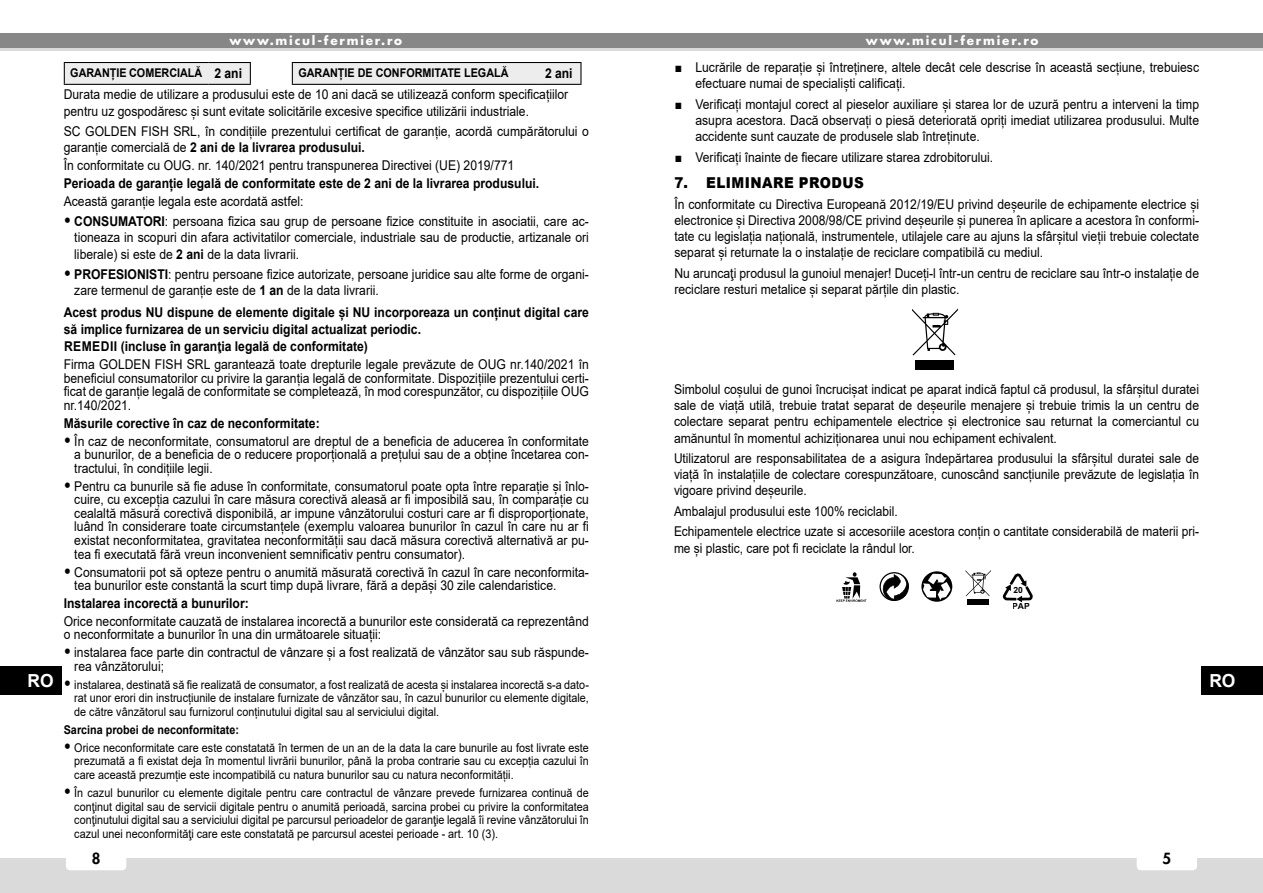
<style>
.page{position:relative;width:1263px;height:893px;background:#fff}
.page>*{position:absolute;margin:0;border:0;box-sizing:border-box;transform-origin:0 0}
.t1{font:700 18px "Arial";color:#fff}
.t2{font:900 15px "Arial";letter-spacing:.035em;color:#000;scale:.9 1}
.t3{font:800 15px "Futura";color:#000}
.t4{font:13.5px/16.2px "Arial";color:#000;scale:.9 1}
.t5{font:13.5px/16.2px "Arial";color:#000;text-align:justify;scale:.88 1}
.t6{font:700 13.5px/16.2px "Arial";color:#000;scale:.9 1}
.t7{font:12px/13.6px "Arial";color:#000;text-align:justify;scale:.9 1}
.t8{font:700 12px "Arial";color:#000;scale:.9 1}
.t9{font:700 12px "Futura";letter-spacing:.15em;color:#fff}
.t10{font:700 8.55px/16.5px "Arial";color:#010203}
.s1{font-size:13.5px}
.s2{font-weight:700}
.s3{font-weight:900;font-size:16.5px}
</style>
<div class="page">
<div style="left:0;top:859px;width:1263px;height:34px;background:#dadada"></div>
<div style="left:0;top:33px;width:1263px;height:18px;background:#878787"></div>
<hr style="left:0;top:49px;width:1263px;height:2px;background:#dadada">
<div style="left:0;top:666px;width:62px;height:29px;background:#000"></div>
<div style="left:1201px;top:666px;width:62px;height:29px;background:#000"></div>
<div style="left:66px;top:840px;width:60px;height:30px;background:#fff;border-radius:4px"></div>
<div style="left:1137px;top:840px;width:60px;height:30px;background:#fff;border-radius:4px"></div>
<hr style="left:64px;top:62px;width:144px;height:1px;background:#000">
<hr style="left:208px;top:62px;width:43px;height:1px;background:#000">
<hr style="left:292px;top:62px;width:247px;height:1px;background:#000">
<hr style="left:539px;top:62px;width:42px;height:1px;background:#000">
<svg style="left:64px;top:63px;width:517px;height:21px;background:#eaeaea"></svg>
<hr style="left:64px;top:84px;width:144px;height:1px;background:#000">
<hr style="left:208px;top:84px;width:43px;height:1px;background:#000">
<hr style="left:292px;top:84px;width:247px;height:1px;background:#000">
<hr style="left:539px;top:84px;width:42px;height:1px;background:#000">
<svg style="left:912px;top:308px;width:46px;height:47px"></svg>
<div style="left:916px;top:360px;width:38px;height:10px;background:#000"></div>
<svg style="left:879px;top:572px;width:30px;height:29px"></svg>
<svg style="left:921px;top:571px;width:31px;height:31px"></svg>
<svg style="left:836px;top:572px;width:30px;height:30px"></svg>
<svg style="left:965px;top:570px;width:26px;height:26px"></svg>
<div style="left:967px;top:599px;width:22px;height:5px;background:#000"></div>
<svg style="left:1002px;top:574px;width:31px;height:29px"></svg>
<p class="t9" style="left:229px;top:32px;width:174px">www.micul-fermier.ro</p>
<p class="t9" style="left:866px;top:32px;width:174px">www.micul-fermier.ro</p>
<p class="t4" style="left:695px;top:59px;width:561px;text-indent:-21px">■ Lucrările de reparație și întreținere, altele decât cele descrise în această secțiune, trebuiesc efectuare numai de specialiști calificați.</p>
<p class="t4" style="left:695px;top:96px;width:561px;text-align:justify;text-indent:-21px">■ Verificați montajul corect al pieselor auxiliare și starea lor de uzură pentru a interveni la timp asupra acestora. Dacă observați o piesă deteriorată opriți imediat utilizarea produsului. Multe accidente sunt cauzate de produsele slab întreținute.</p>
<p class="t4" style="left:675px;top:149px;width:355px">■ Verificați înainte de fiecare utilizare starea zdrobitorului.</p>
<p class="t2" style="left:674px;top:172px;width:212px">7. ELIMINARE PRODUS</p>
<p class="t4" style="left:674px;top:196px;width:584px;text-align:justify">În conformitate cu Directiva Europeană 2012/19/EU privind deșeurile de echipamente electrice și electronice și Directiva 2008/98/CE privind deșeurile și punerea în aplicare a acestora în conformi&shy;tate cu legislația națională, instrumentele, utilajele care au ajuns la sfârșitul vieții trebuie colectate separat și returnate la o instalație de reciclare compatibilă cu mediul.</p>
<p class="t4" style="left:674px;top:265px;width:584px">Nu aruncaţi produsul la gunoiul menajer! Duceți-l într-un centru de reciclare sau într-o instalație de reciclare resturi metalice și separat părțile din plastic.</p>
<p class="t8" style="left:70px;top:65px;width:192px">GARANȚIE COMERCIALĂ <span class="s1">2 ani</span></p>
<p class="t8" style="left:298px;top:65px;width:235px">GARANȚIE DE CONFORMITATE LEGALĂ</p>
<p class="t6" style="left:545px;top:66px;width:32px">2 ani</p>
<p class="t4" style="left:64px;top:86px;width:562px">Durata medie de utilizare a produsului este de 10 ani dacă se utilizează conform specificațiilor pentru uz gospodăresc și sunt evitate solicitările excesive specifice utilizării industriale.</p>
<p class="t4" style="left:64px;top:123px;width:585px">SC GOLDEN FISH SRL, în condițiile prezentului certificat de garanție, acordă cumpărătorului o garanție comercială de <span class="s2">2 ani de la livrarea produsului.</span></p>
<p class="t4" style="left:64px;top:157px;width:502px">În conformitate cu OUG. nr. 140/2021 pentru transpunerea Directivei (UE) 2019/771</p>
<p class="t6" style="left:64px;top:175px;width:530px">Perioada de garanție legală de conformitate este de 2 ani de la livrarea produsului.</p>
<p class="t4" style="left:64px;top:193px;width:268px">Această garanție legala este acordată astfel:</p>
<p class="t4" style="left:74px;top:213px;width:573px;text-align:justify;text-indent:-10px"><span class="s3">•</span> <span class="s2">CONSUMATORI</span>: persoana fizica sau grup de persoane fizice constituite in asociatii, care ac&shy;tioneaza in scopuri din afara activitatilor comerciale, industriale sau de productie, artizanale ori liberale) si este de <span class="s2">2 ani</span> de la data livrarii.</p>
<p class="t4" style="left:74px;top:266px;width:573px;text-indent:-10px"><span class="s3">•</span> <span class="s2">PROFESIONISTI</span>: pentru persoane fizice autorizate, persoane juridice sau alte forme de organi&shy;zare termenul de garanție este de <span class="s2">1 an</span> de la data livrarii.</p>
<p class="t6" style="left:64px;top:305px;width:585px">Acest produs NU dispune de elemente digitale și NU incorporeaza un conținut digital care să implice furnizarea de un serviciu digital actualizat periodic.</p>
<p class="t6" style="left:64px;top:339px;width:339px">REMEDII (incluse în garanţia legală de conformitate)</p>
<p class="t4" style="left:64px;top:358px;width:585px;line-height:13.6px;text-align:justify">Firma GOLDEN FISH SRL garantează toate drepturile legale prevăzute de OUG nr.140/2021 în beneficiul consumatorilor cu privire la garanția legală de conformitate. Dispozițiile prezentului certi&shy;ficat de garanție legală de conformitate se completează, în mod corespunzător, cu dispozițiile OUG nr.140/2021.</p>
<p class="t6" style="left:64px;top:415px;width:286px">Măsurile corective în caz de neconformitate:</p>
<p class="t4" style="left:74px;top:434px;width:573px;line-height:13.6px;text-align:justify;text-indent:-10px"><span class="s3">•</span> În caz de neconformitate, consumatorul are dreptul de a beneficia de aducerea în conformitate a bunurilor, de a beneficia de o reducere proporțională a prețului sau de a obține încetarea con&shy;tractului, în condițiile legii.</p>
<p class="t4" style="left:74px;top:479px;width:573px;line-height:13.6px;text-align:justify;text-indent:-10px"><span class="s3">•</span> Pentru ca bunurile să fie aduse în conformitate, consumatorul poate opta între reparație și înlo&shy;cuire, cu excepția cazului în care măsura corectivă aleasă ar fi imposibilă sau, în comparație cu cealaltă măsură corectivă disponibilă, ar impune vânzătorului costuri care ar fi disproporționate, luând în considerare toate circumstanțele (exemplu valoarea bunurilor în cazul în care nu ar fi existat neconformitatea, gravitatea neconformității sau dacă măsura corectivă alternativă ar pu&shy;tea fi executată fără vreun inconvenient semnificativ pentru consumator).</p>
<p class="t4" style="left:74px;top:565px;width:573px;line-height:13.6px;text-indent:-10px"><span class="s3">•</span> Consumatorii pot să opteze pentru o anumită măsurată corectivă în cazul în care neconformita&shy;tea bunurilor este constantă la scurt timp după livrare, fără a depăși 30 zile calendaristice.</p>
<p class="t6" style="left:64px;top:595px;width:207px">Instalarea incorectă a bunurilor:</p>
<p class="t4" style="left:64px;top:614px;width:585px;line-height:13.6px">Orice neconformitate cauzată de instalarea incorectă a bunurilor este considerată ca reprezentând o neconformitate a bunurilor în una din următoarele situații:</p>
<p class="t4" style="left:74px;top:646px;width:573px;line-height:13.6px;text-indent:-10px"><span class="s3">•</span> instalarea face parte din contractul de vânzare și a fost realizată de vânzător sau sub răspunde&shy;rea vânzătorului;</p>
<p class="t7" style="left:74px;top:678px;width:573px;text-indent:-10px"><span class="s3">•</span> instalarea, destinată să fie realizată de consumator, a fost realizată de acesta și instalarea incorectă s-a dato&shy;rat unor erori din instrucțiunile de instalare furnizate de vânzător sau, în cazul bunurilor cu elemente digitale, de către vânzătorul sau furnizorul conținutului digital sau al serviciului digital.</p>
<p class="t8" style="left:64px;top:721px;width:196px">Sarcina probei de neconformitate:</p>
<p class="t7" style="left:74px;top:741px;width:573px;text-indent:-10px"><span class="s3">•</span> Orice neconformitate care este constatată în termen de un an de la data la care bunurile au fost livrate este prezumată a fi existat deja în momentul livrării bunurilor, până la proba contrarie sau cu excepția cazului în care această prezumție este incompatibilă cu natura bunurilor sau cu natura neconformității.</p>
<p class="t7" style="left:74px;top:786px;width:573px;text-indent:-10px"><span class="s3">•</span> În cazul bunurilor cu elemente digitale pentru care contractul de vânzare prevede furnizarea continuă de conţinut digital sau de servicii digitale pentru o anumită perioadă, sarcina probei cu privire la conformitatea conţinutului digital sau a serviciului digital pe parcursul perioadelor de garanţie legală îi revine vânzătorului în cazul unei neconformităţi care este constatată pe parcursul acestei perioade - art. 10 (3).</p>
<p class="t4" style="left:674px;top:381px;width:585px;text-align:justify">Simbolul coșului de gunoi încrucișat indicat pe aparat indică faptul că produsul, la sfârșitul duratei sale de viață utilă, trebuie tratat separat de deșeurile menajere și trebuie trimis la un centru de colectare separat pentru echipamentele electrice și electronice sau returnat la comerciantul cu amănuntul în momentul achiziționarea unui nou echipament echivalent.</p>
<p class="t5" style="left:674px;top:450px;width:598px">Utilizatorul are responsabilitatea de a asigura îndepărtarea produsului la sfârșitul duratei sale de viață în instalațiile de colectare corespunzătoare, cunoscând sancțiunile prevăzute de legislația în vigoare privind deșeurile.</p>
<p class="t5" style="left:674px;top:501px;width:598px;line-height:20.4px">Ambalajul produsului este 100% reciclabil.<br>Echipamentele electrice uzate si accesoriile acestora conțin o cantitate considerabilă de materii pri-</p>
<p class="t5" style="left:674px;top:540px;width:275px">me și plastic, care pot fi reciclate la rândul lor.</p>
<p class="t10" style="left:1013px;top:582px;width:18px">20<br>PAP</p>
<h1 class="t1" style="left:28px;top:668px;width:28px">RO</h1>
<h1 class="t1" style="left:1209px;top:668px;width:28px">RO</h1>
<p class="t3" style="left:92px;top:849px;width:10px">8</p>
<p class="t3" style="left:1162px;top:849px;width:10px">5</p>
</div>
